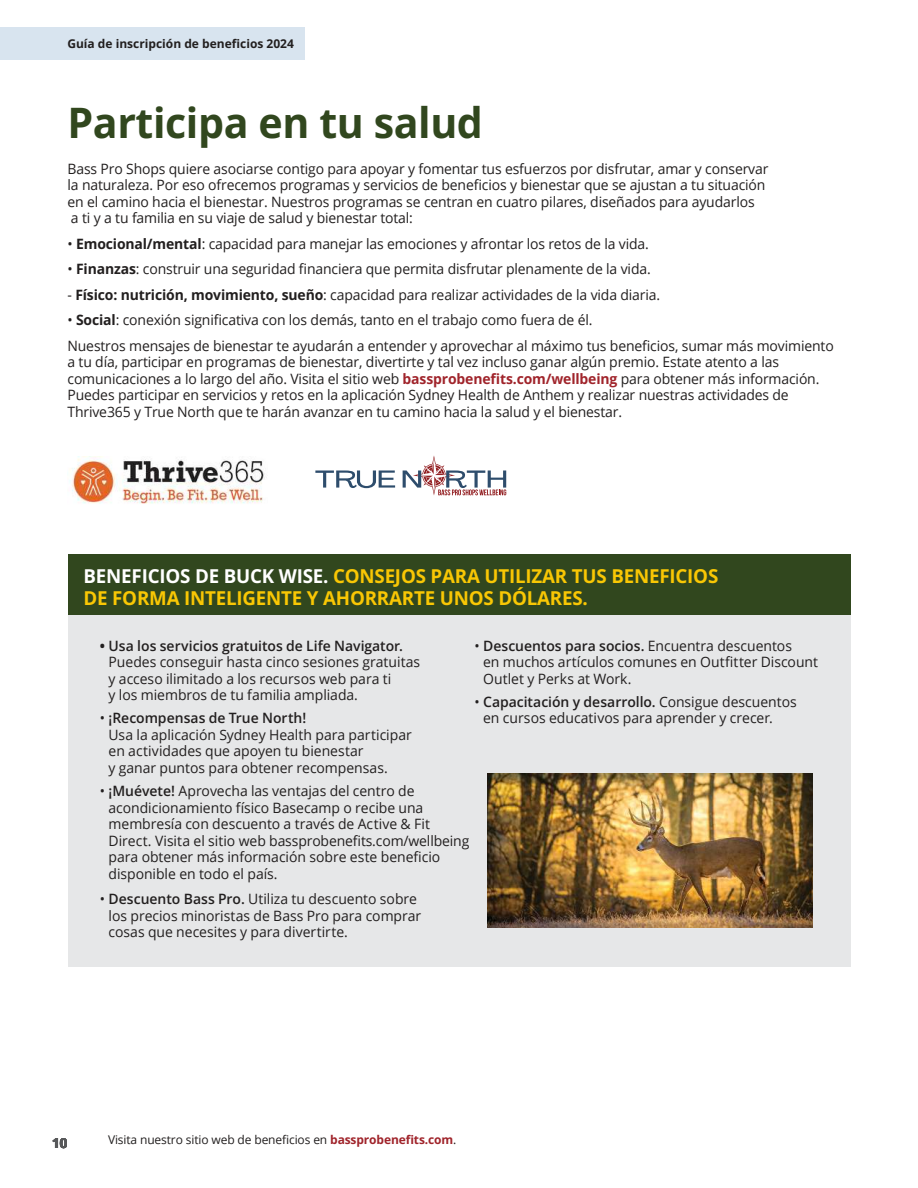
<style>
.page{position:relative;width:918px;height:1188px;background:#fff}
.page>*{position:absolute;margin:0;border:0;box-sizing:border-box;transform-origin:0 0}
.t1{font:700 42px "Open Sans";letter-spacing:-.01em;color:#31471e}
.t2{font:700 19.2px/22.5px "Open Sans";letter-spacing:-.01em;color:#f9c704}
.t3{font:14.25px/16.5px "Open Sans";letter-spacing:-.01em;color:#221f1f}
.t4{font:700 13.5px "Open Sans";color:#57585a}
.t5{font:12px "Open Sans";letter-spacing:-.01em;color:#221f1f}
.t6{font:700 12px "Open Sans";color:#221f1f}
.s1{font-weight:700}
.s2{font-weight:700;color:#a0242b}
.s3{color:#fff}
.s4{font-weight:600}
</style>
<div class="page">
<img style="left:69px;top:459px;width:196px;height:45px">
<svg style="left:315px;top:470px;width:80px;height:18px"></svg>
<svg style="left:403px;top:456px;width:103px;height:39px"></svg>
<div style="left:68px;top:554px;width:783px;height:63px;background:#31471e"></div>
<div style="left:68px;top:616px;width:783px;height:351px;background:#e6e7e8"></div>
<img style="left:488px;top:774px;width:324px;height:154px">
<div style="left:0;top:27px;width:305px;height:32px;background:#d8e4ef"></div>
<p class="t6" style="left:67px;top:35px;width:228px">Guía de inscripción de bene昀椀cios 2024</p>
<h1 class="t1" style="left:68px;top:94px;width:417px">Participa en tu salud</h1>
<p class="t3" style="left:68px;top:160px;width:702px">Bass Pro Shops quiere asociarse contigo para apoyar y fomentar tus esfuerzos por disfrutar, amar y conservar la naturaleza. Por eso ofrecemos programas y servicios de bene昀椀cios y bienestar que se ajustan a tu situación en el camino hacia el bienestar. Nuestros programas se centran en cuatro pilares, diseñados para ayudarlos<br>a ti y a tu familia en su viaje de salud y bienestar total:</p>
<p class="t3" style="left:68px;top:237px;width:583px">• <span class="s1">Emocional/mental</span>: capacidad para manejar las emociones y afrontar los retos de la vida.</p>
<p class="t3" style="left:67px;top:262px;width:585px">• <span class="s1">Finanzas</span>: construir una seguridad 昀椀nanciera que permita disfrutar plenamente de la vida.</p>
<p class="t3" style="left:67px;top:286px;width:594px">- <span class="s1">Físico: nutrición, movimiento, sueño</span>: capacidad para realizar actividades de la vida diaria.</p>
<p class="t3" style="left:67px;top:309px;width:768px;line-height:25.5px">• <span class="s1">Social</span>: conexión signi昀椀cativa con los demás, tanto en el trabajo como fuera de él.<br>Nuestros mensajes de bienestar te ayudarán a entender y aprovechar al máximo tus bene昀椀cios, sumar más movimiento</p>
<p class="t3" style="left:67px;top:354px;width:753px">a tu día, participar en programas de bienestar, divertirte y tal vez incluso ganar algún premio. Estate atento a las comunicaciones a lo largo del año. Visita el sitio web <span class="s2">bassprobene昀椀ts.com/wellbeing</span> para obtener más información.<br>Puedes participar en servicios y retos en la aplicación Sydney Health de Anthem y realizar nuestras actividades de Thrive365 y True North que te harán avanzar en tu camino hacia la salud y el bienestar.</p>
<h2 class="t2" style="left:84px;top:564px;width:636px"><span class="s3">BENEFICIOS DE BUCK WISE.</span> CONSEJOS PARA UTILIZAR TUS BENEFICIOS<br>DE FORMA INTELIGENTE Y AHORRARTE UNOS DÓLARES.</h2>
<p class="t3" style="left:109px;top:637px;width:313px;text-indent:-9px"><span class="s1">•</span> <span class="s4">Usa los servicios gratuitos de Life Navigator.<br></span>Puedes conseguir hasta cinco sesiones gratuitas y acceso ilimitado a los recursos web para ti<br>y los miembros de tu familia ampliada.</p>
<p class="t3" style="left:109px;top:711px;width:305px;text-indent:-9px">• <span class="s4">¡Recompensas de True North!<br></span>Usa la aplicación Sydney Health para participar en actividades que apoyen tu bienestar<br>y ganar puntos para obtener recompensas.</p>
<p class="t3" style="left:109px;top:784px;width:362px;text-indent:-9px">• <span class="s4">¡Muévete!</span> Aprovecha las ventajas del centro de acondicionamiento físico Basecamp o recibe una membresía con descuento a través de Active &amp; Fit Direct. Visita el sitio web bassprobene昀椀ts.com/wellbeing para obtener más información sobre este bene昀椀cio disponible en todo el país.</p>
<p class="t3" style="left:109px;top:892px;width:314px;text-indent:-9px">• <span class="s4">Descuento Bass Pro.</span> Utiliza tu descuento sobre los precios minoristas de Bass Pro para comprar cosas que necesites y para divertirte.</p>
<p class="t3" style="left:483px;top:639px;width:336px;text-indent:-9px">• <span class="s4">Descuentos para socios.</span> Encuentra descuentos<br>en muchos artículos comunes en Out昀椀tter Discount<br>Outlet y Perks at Work.</p>
<p class="t3" style="left:483px;top:695px;width:315px;text-indent:-9px">• <span class="s4">Capacitación y desarrollo.</span> Consigue descuentos en cursos educativos para aprender y crecer.</p>
<p class="t4" style="left:52px;top:1133px;width:17px">10</p>
<p class="t5" style="left:108px;top:1132px;width:350px">Visita nuestro sitio web de bene昀椀cios en <span class="s2">bassprobene昀椀ts.com</span>.</p>
</div>
